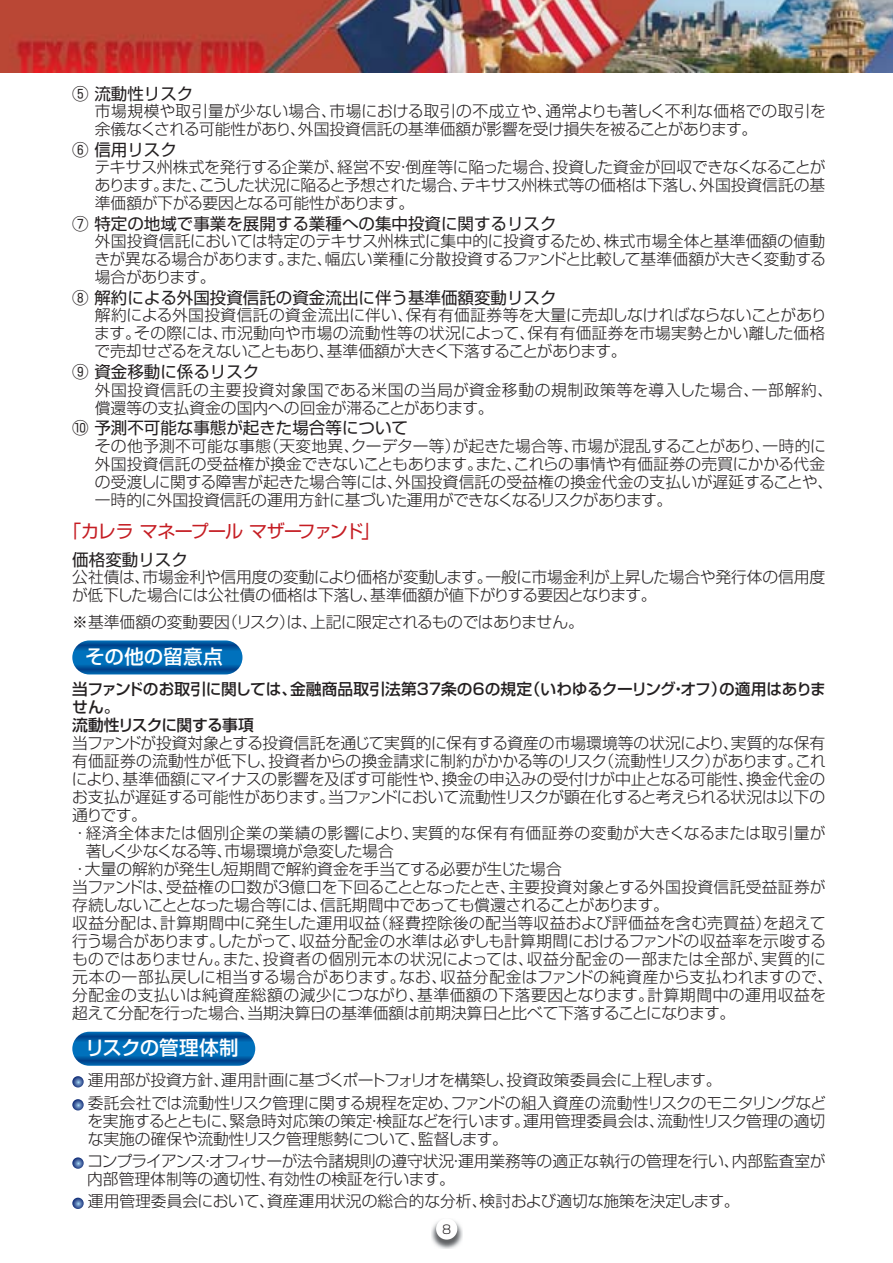
<style>
.page{position:relative;width:893px;height:1263px;background:#fff}
.page>*{position:absolute;margin:0;border:0;box-sizing:border-box;transform-origin:0 0}
.t1{font:19.5px "Shin Go Pro Medium 90 pv RKSJ H";letter-spacing:.005em;color:#fff}
.t2{font:18px "Shin Go Pro Regular 90 pv RKSJ H";letter-spacing:-.055em;color:#c51d23}
.t3{font:16.5px "Shin Go Pro Regular 90 pv RKSJ H";color:#231f20}
.t4{font:15.75px/18px "Shin Go Pro Light 90 pv RKSJ H";letter-spacing:-.005em;color:#231f20}
.t5{font:15.75px/18px "Shin Go Pro Light 90 pv RKSJ H";letter-spacing:.02em;color:#231f20}
.t6{font:15.75px "Shin Go Pro Light 90 pv RKSJ H";letter-spacing:.035em;color:#231f20}
.t7{font:15.75px/18px "Shin Go Pro Medium 90 pv RKSJ H";letter-spacing:-.02em;color:#231f20}
.t8{font:15.75px "Shin Go Pro Light 90 pv RKSJ H";letter-spacing:-.035em;color:#231f20}
.t9{font:15.75px "Shin Go Pro Light 90 pv RKSJ H";letter-spacing:.04em;color:#231f20}
.t10{font:15.75px "Shin Go Pro Light 90 pv RKSJ H";letter-spacing:.025em;color:#231f20}
.t11{font:12px "Shin Go Pro Light 90 pv RKSJ H";color:#231f20}
</style>
<div class="page">
<img style="left:431px;top:1220px;width:31px;height:28px">
<div style="left:436px;top:1218px;width:21px;height:22px;background:#fff;border-radius:50%"></div>
<img style="left:1px;top:0;width:891px;height:72px">
<svg style="left:72px;top:640px;width:170px;height:34px;background:#0464ac"></svg>
<svg style="left:72px;top:1032px;width:183px;height:34px;background:#0263ac"></svg>
<svg style="left:72px;top:1076px;width:12px;height:12px"></svg>
<svg style="left:72px;top:1099px;width:12px;height:12px"></svg>
<svg style="left:72px;top:1157px;width:12px;height:12px"></svg>
<svg style="left:72px;top:1198px;width:12px;height:11px"></svg>
<p class="t3" style="left:72px;top:87px;width:123px">⑤ 流動性リスク</p>
<p class="t4" style="left:95px;top:104px;width:732px">市場規模や取引量が少ない場合、市場における取引の不成立や、通常よりも著しく不利な価格での取引を余儀なくされる可能性があり、外国投資信託の基準価額が影響を受け損失を被ることがあります。</p>
<p class="t3" style="left:72px;top:143px;width:106px">⑥ 信用リスク</p>
<p class="t4" style="left:94px;top:160px;width:732px;text-align:justify">テキサス州株式を発行する企業が、経営不安・倒産等に陥った場合、投資した資金が回収できなくなることがあります。また、こうした状況に陥ると予想された場合、テキサス州株式等の価格は下落し、外国投資信託の基準価額が下がる要因となる可能性があります。</p>
<p class="t3" style="left:72px;top:218px;width:486px">⑦ 特定の地域で事業を展開する業種への集中投資に関するリスク</p>
<p class="t4" style="left:94px;top:235px;width:733px;text-align:justify">外国投資信託においては特定のテキサス州株式に集中的に投資するため、株式市場全体と基準価額の値動きが異なる場合があります。また、幅広い業種に分散投資するファンドと比較して基準価額が大きく変動する場合があります。</p>
<p class="t3" style="left:72px;top:292px;width:486px">⑧ 解約による外国投資信託の資金流出に伴う基準価額変動リスク</p>
<p class="t4" style="left:94px;top:309px;width:734px;text-align:justify">解約による外国投資信託の資金流出に伴い、保有有価証券等を大量に売却しなければならないことがあります。その際には、市況動向や市場の流動性等の状況によって、保有有価証券を市場実勢とかい離した価格で売却せざるをえないこともあり、基準価額が大きく下落することがあります。</p>
<p class="t3" style="left:72px;top:366px;width:189px">⑨ 資金移動に係るリスク</p>
<p class="t5" style="left:95px;top:383px;width:739px">外国投資信託の主要投資対象国である米国の当局が資金移動の規制政策等を導入した場合、一部解約、償還等の支払資金の国内への回金が滞ることがあります。</p>
<p class="t3" style="left:72px;top:422px;width:337px">⑩ 予測不可能な事態が起きた場合等について</p>
<p class="t4" style="left:95px;top:439px;width:739px">その他予測不可能な事態（天変地異、クーデター等）が起きた場合等、市場が混乱することがあり、一時的に外国投資信託の受益権が換金できないこともあります。また、これらの事情や有価証券の売買にかかる代金の受渡しに関する障害が起きた場合等には、外国投資信託の受益権の換金代金の支払いが遅延することや、一時的に外国投資信託の運用方針に基づいた運用ができなくなるリスクがあります。</p>
<p class="t2" style="left:63px;top:525px;width:318px">「カレラ マネープール マザーファンド」</p>
<p class="t3" style="left:72px;top:554px;width:117px">価格変動リスク</p>
<p class="t4" style="left:72px;top:571px;width:754px">公社債は、市場金利や信用度の変動により価格が変動します。一般に市場金利が上昇した場合や発行体の信用度が低下した場合には公社債の価格は下落し、基準価額が値下がりする要因となります。</p>
<p class="t4" style="left:72px;top:615px;width:513px">※基準価額の変動要因（リスク）は、上記に限定されるものではありません。</p>
<p class="t1" style="left:85px;top:649px;width:139px">その他の留意点</p>
<p class="t7" style="left:72px;top:682px;width:755px">当ファンドのお取引に関しては、金融商品取引法第37条の６の規定（いわゆるクーリング・オフ）の適用はありません。<br>流動性リスクに関する事項</p>
<p class="t4" style="left:72px;top:736px;width:754px">当ファンドが投資対象とする投資信託を通じて実質的に保有する資産の市場環境等の状況により、実質的な保有</p>
<p class="t4" style="left:72px;top:754px;width:755px">有価証券の流動性が低下し、投資者からの換金請求に制約がかかる等のリスク（流動性リスク）があります。これ</p>
<p class="t4" style="left:72px;top:772px;width:755px">により、基準価額にマイナスの影響を及ぼす可能性や、換金の申込みの受付けが中止となる可能性、換金代金の</p>
<p class="t4" style="left:72px;top:790px;width:754px">お支払が遅延する可能性があります。当ファンドにおいて流動性リスクが顕在化すると考えられる状況は以下の</p>
<p class="t4" style="left:72px;top:808px;width:76px">通りです。</p>
<p class="t6" style="left:72px;top:827px;width:754px">・ 経済全体または個別企業の業績の影響により、実質的な保有有価証券の変動が大きくなるまたは取引量が</p>
<p class="t8" style="left:86px;top:845px;width:309px">著しく少なくなる等、市場環境が急変した場合</p>
<p class="t4" style="left:72px;top:862px;width:491px">・大量の解約が発生し短期間で解約資金を手当てする必要が生じた場合</p>
<p class="t4" style="left:72px;top:880px;width:754px">当ファンドは、受益権の口数が３億口を下回ることとなったとき、主要投資対象とする外国投資信託受益証券が</p>
<p class="t8" style="left:72px;top:899px;width:598px">存続しないこととなった場合等には、信託期間中であっても償還されることがあります。</p>
<p class="t5" style="left:72px;top:916px;width:754px">収益分配は、計算期間中に発生した運用収益（経費控除後の配当等収益および評価益を含む売買益）を超えて</p>
<p class="t4" style="left:72px;top:934px;width:755px">行う場合があります。したがって、収益分配金の水準は必ずしも計算期間におけるファンドの収益率を示唆する</p>
<p class="t9" style="left:72px;top:953px;width:755px">ものではありません。また、投資者の個別元本の状況によっては、収益分配金の一部または全部が、実質的に</p>
<p class="t10" style="left:72px;top:971px;width:762px">元本の一部払戻しに相当する場合があります。なお、収益分配金はファンドの純資産から支払われますので、</p>
<p class="t6" style="left:72px;top:989px;width:755px">分配金の支払いは純資産総額の減少につながり、基準価額の下落要因となります。計算期間中の運用収益を</p>
<p class="t4" style="left:72px;top:1006px;width:664px">超えて分配を行った場合、当期決算日の基準価額は前期決算日と比べて下落することになります。</p>
<p class="t1" style="left:85px;top:1041px;width:155px">リスクの管理体制</p>
<p class="t4" style="left:88px;top:1071px;width:739px;line-height:22.2px">運用部が投資方針、運用計画に基づくポートフォリオを構築し、投資政策委員会に上程します。<br>委託会社では流動性リスク管理に関する規程を定め、ファンドの組入資産の流動性リスクのモニタリングなど</p>
<p class="t4" style="left:87px;top:1114px;width:739px">を実施するとともに、緊急時対応策の策定・検証などを行います。運用管理委員会は、流動性リスク管理の適切な実施の確保や流動性リスク管理態勢について、監督します。</p>
<p class="t4" style="left:87px;top:1154px;width:740px">コンプライアンス・オフィサーが法令諸規則の遵守状況・運用業務等の適正な執行の管理を行い、内部監査室が内部管理体制等の適切性、有効性の検証を行います。</p>
<p class="t4" style="left:88px;top:1194px;width:653px">運用管理委員会において、資産運用状況の総合的な分析、検討および適切な施策を決定します。</p>
<p class="t11" style="left:442px;top:1225px;width:11px">8</p>
</div>
